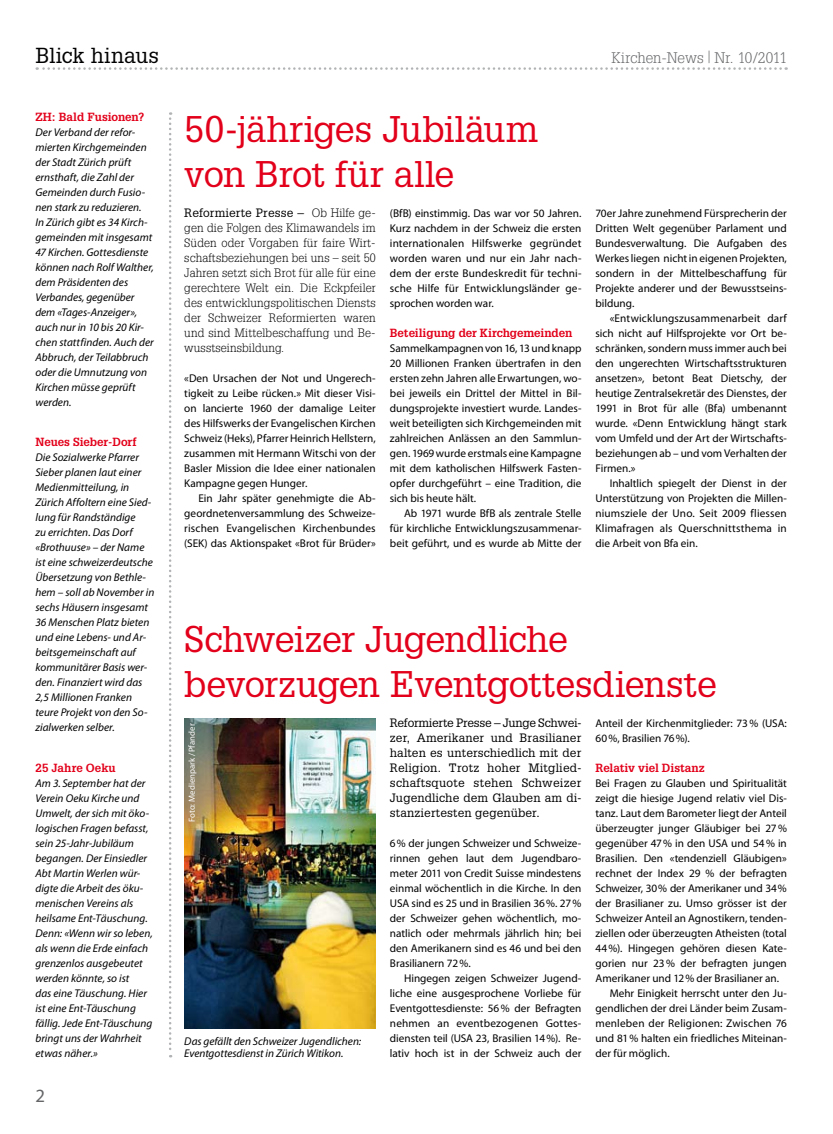
<style>
.page{position:relative;width:833px;height:1134px;background:#fff}
.page>*{position:absolute;margin:0;border:0;box-sizing:border-box;transform-origin:0 0}
.t1{font:36.25px/45px "Glypha LT Std";letter-spacing:-.015em;color:#e2001a}
.t2{font:21.25px "Glypha LT Std";letter-spacing:.005em;color:#000}
.t3{font:18.75px "Myriad Pro";color:#646567}
.t4{font:300 15px "Glypha LT Std";letter-spacing:-.005em;color:#646567}
.t5{font:300 11.88px/15px "Glypha LT Std";letter-spacing:.01em;color:#000;text-align:justify}
.t6{font:11.88px/15px "Glypha LT Std";letter-spacing:.01em;color:#000;text-align:justify}
.t7{font:700 11.5px "Glypha LT Std";letter-spacing:-.005em;color:#e2001a}
.t8{font:11.25px/15px "Myriad Pro";color:#000;text-align:justify}
.t9{font:italic 11.25px/15px "Myriad Pro";color:#000}
.t10{font:8.75px "Myriad Pro";letter-spacing:.01em;color:#fff}
.s1{font-weight:400}
</style>
<div class="page">
<svg style="left:169px;top:112px;width:2px;height:945px"></svg>
<svg style="left:37px;top:67px;width:749px;height:3px"></svg>
<img style="left:184px;top:719px;width:192px;height:309px">
<h2 class="t2" style="left:35px;top:42px;width:125px">Blick hinaus</h2>
<h3 class="t4" style="left:611px;top:49px;width:177px">Kirchen-News <sup>|</sup> Nr. 10/2011</h3>
<p class="t7" style="left:35px;top:109px;width:110px">ZH: Bald Fusionen?</p>
<p class="t9" style="left:35px;top:124px;width:120px">Der Verband der refor&shy;mierten Kirchgemeinden der Stadt Zürich prüft ernsthaft, die Zahl der<br>Gemeinden durch Fusio&shy;nen stark zu reduzieren.<br>In Zürich gibt es 34 Kirch&shy;gemeinden mit insgesamt<br>47 Kirchen. Gottesdienste können nach Rolf Walther, dem Präsidenten des<br>Verbandes, gegenüber dem «Tages-Anzeiger», auch nur in 10 bis 20 Kir&shy;chen stattfinden. Auch der<br>Abbruch, der Teilabbruch oder die Umnutzung von<br>Kirchen müsse geprüft werden.</p>
<p class="t7" style="left:35px;top:434px;width:103px">Neues Sieber-Dorf</p>
<p class="t9" style="left:35px;top:449px;width:120px">Die Sozialwerke Pfarrer<br>Sieber planen laut einer<br>Medienmitteilung, in<br>Zürich Affoltern eine Sied&shy;lung für Randständige<br>zu errichten. Das Dorf «Brothuuse» – der Name ist eine schweizerdeutsche<br>Übersetzung von Bethle&shy;hem – soll ab November in sechs Häusern insgesamt<br>36 Menschen Platz bieten und eine Lebens- und Ar&shy;beitsgemeinschaft auf kommunitärer Basis wer&shy;den. Finanziert wird das<br>2,5 Millionen Franken teure Projekt von den So&shy;zialwerken selber.</p>
<p class="t7" style="left:35px;top:761px;width:82px">25 Jahre Oeku</p>
<p class="t9" style="left:35px;top:775px;width:119px">Am 3. September hat der<br>Verein Oeku Kirche und<br>Umwelt, der sich mit öko&shy;logischen Fragen befasst, sein 25-Jahr-Jubiläum begangen. Der Einsiedler<br>Abt Martin Werlen wür&shy;digte die Arbeit des öku&shy;menischen Vereins als heilsame Ent-Täuschung.<br>Denn: «Wenn wir so leben, als wenn die Erde einfach grenzenlos ausgebeutet werden könnte, so ist<br>das eine Täuschung. Hier ist eine Ent-Täuschung fällig. Jede Ent-Täuschung bringt uns der Wahrheit etwas näher.»</p>
<h3 class="t3" style="left:35px;top:1084px;width:11px">2</h3>
<h1 class="t1" style="left:184px;top:106px;width:355px">50-jähriges Jubiläum von Brot für alle</h1>
<p class="t5" style="left:184px;top:206px;width:193px"><span class="s1">Reformierte Presse –</span> Ob Hilfe ge&shy;gen die Folgen des Klimawandels im Süden oder Vorgaben für faire Wirt&shy;schaftsbeziehungen bei uns – seit 50<br>Jahren setzt sich Brot für alle für eine gerechtere Welt ein. Die Eckpfeiler des entwicklungspolitischen Diensts der Schweizer Reformierten waren und sind Mittelbeschaffung und Be&shy;wusstseinsbildung.</p>
<p class="t8" style="left:184px;top:371px;width:193px">«Den Ursachen der Not und Ungerech&shy;tigkeit zu Leibe rücken.» Mit dieser Visi&shy;on lancierte 1960 der damalige Leiter des Hilfswerks der Evangelischen Kirchen Schweiz (Heks), Pfarrer Heinrich Hellstern, zusammen mit Hermann Witschi von der Basler Mission die Idee einer nationalen Kampagne gegen Hunger.</p>
<p class="t8" style="left:184px;top:491px;width:193px;text-indent:14px">Ein Jahr später genehmigte die Ab&shy;geordnetenversammlung des Schweize&shy;rischen Evangelischen Kirchenbundes (SEK) das Aktionspaket «Brot für Brüder»</p>
<p class="t8" style="left:390px;top:206px;width:193px">(BfB) einstimmig. Das war vor 50 Jahren.<br>Kurz nachdem in der Schweiz die ersten internationalen Hilfswerke gegründet worden waren und nur ein Jahr nach&shy;dem der erste Bundeskredit für techni&shy;sche Hilfe für Entwicklungsländer ge&shy;sprochen worden war.</p>
<p class="t7" style="left:390px;top:326px;width:184px">Beteiligung der Kirchgemeinden</p>
<p class="t8" style="left:390px;top:341px;width:193px">Sammelkampagnen von 16, 13 und knapp 20 Millionen Franken übertrafen in den ersten zehn Jahren alle Erwartungen, wo&shy;bei jeweils ein Drittel der Mittel in Bil&shy;dungsprojekte investiert wurde. Landes&shy;weit beteiligten sich Kirchgemeinden mit zahlreichen Anlässen an den Sammlun&shy;gen. 1969 wurde erstmals eine Kampagne mit dem katholischen Hilfswerk Fasten&shy;opfer durchgeführt – eine Tradition, die sich bis heute hält.</p>
<p class="t8" style="left:390px;top:506px;width:193px;text-indent:14px">Ab 1971 wurde BfB als zentrale Stelle für kirchliche Entwicklungszusammenar&shy;beit geführt, und es wurde ab Mitte der</p>
<p class="t8" style="left:595px;top:206px;width:193px">70er Jahre zunehmend Fürsprecherin der Dritten Welt gegenüber Parlament und Bundesverwaltung. Die Aufgaben des Werkes liegen nicht in eigenen Projekten, sondern in der Mittelbeschaffung für Projekte anderer und der Bewusstseins&shy;bildung.</p>
<p class="t8" style="left:595px;top:311px;width:193px;text-indent:14px">«Entwicklungszusammenarbeit darf sich nicht auf Hilfsprojekte vor Ort be&shy;schränken, sondern muss immer auch bei den ungerechten Wirtschaftsstrukturen ansetzen», betont Beat Dietschy, der heutige Zentralsekretär des Dienstes, der 1991 in Brot für alle (Bfa) umbenannt wurde. «Denn Entwicklung hängt stark vom Umfeld und der Art der Wirtschafts&shy;beziehungen ab – und vom Verhalten der Firmen.»</p>
<p class="t8" style="left:595px;top:476px;width:193px;text-indent:14px">Inhaltlich spiegelt der Dienst in der Unterstützung von Projekten die Millen&shy;niumsziele der Uno. Seit 2009 fliessen Klimafragen als Querschnittsthema in die Arbeit von Bfa ein.</p>
<h1 class="t1" style="left:184px;top:616px;width:534px">Schweizer Jugendliche bevorzugen Eventgottesdienste</h1>
<p class="t10" style="left:187px;top:822px;width:101px;rotate:-90deg">Foto: Medienpark/Pfander</p>
<p class="t9" style="left:184px;top:1034px;width:178px;line-height:12.5px">Das gefällt den Schweizer Jugendlichen:<br>Eventgottesdienst in Zürich Witikon.</p>
<p class="t6" style="left:390px;top:715px;width:193px">Reformierte Presse – Junge Schwei&shy;zer, Amerikaner und Brasilianer halten es unterschiedlich mit der Religion. Trotz hoher Mitglied&shy;schaftsquote stehen Schweizer Jugendliche dem Glauben am di&shy;stanziertesten gegenüber.</p>
<p class="t8" style="left:390px;top:836px;width:193px">6% der jungen Schweizer und Schweize&shy;rinnen gehen laut dem Jugendbaro&shy;meter 2011 von Credit Suisse mindestens einmal wöchentlich in die Kirche. In den USA sind es 25 und in Brasilien 36%. 27% der Schweizer gehen wöchentlich, mo&shy;natlich oder mehrmals jährlich hin; bei den Amerikanern sind es 46 und bei den Brasilianern 72%.</p>
<p class="t8" style="left:390px;top:971px;width:193px;text-indent:14px">Hingegen zeigen Schweizer Jugend&shy;liche eine ausgesprochene Vorliebe für Eventgottesdienste: 56% der Befragten nehmen an eventbezogenen Gottes&shy;diensten teil (USA 23, Brasilien 14%). Re&shy;lativ hoch ist in der Schweiz auch der</p>
<p class="t8" style="left:595px;top:716px;width:193px">Anteil der Kirchenmitglieder: 73% (USA:<br>60%, Brasilien 76%).</p>
<p class="t7" style="left:595px;top:761px;width:111px">Relativ viel Distanz</p>
<p class="t8" style="left:595px;top:776px;width:193px">Bei Fragen zu Glauben und Spiritualität</p>
<p class="t8" style="left:595px;top:791px;width:193px">zeigt die hiesige Jugend relativ viel Dis-</p>
<p class="t8" style="left:595px;top:806px;width:193px">tanz. Laut dem Barometer liegt der Anteil</p>
<p class="t8" style="left:595px;top:821px;width:193px">überzeugter junger Gläubiger bei 27%</p>
<p class="t8" style="left:595px;top:836px;width:193px">gegenüber 47% in den USA und 54% in</p>
<p class="t8" style="left:595px;top:851px;width:193px">Brasilien. Den «tendenziell Gläubigen»</p>
<p class="t8" style="left:595px;top:866px;width:193px">rechnet der Index 29 % der befragten</p>
<p class="t8" style="left:595px;top:881px;width:193px">Schweizer, 30% der Amerikaner und 34%</p>
<p class="t8" style="left:595px;top:896px;width:193px">der Brasilianer zu. Umso grösser ist der</p>
<p class="t8" style="left:595px;top:911px;width:193px">Schweizer Anteil an Agnostikern, tenden-</p>
<p class="t8" style="left:595px;top:926px;width:193px">ziellen oder überzeugten Atheisten (total</p>
<p class="t8" style="left:595px;top:941px;width:193px">44%). Hingegen gehören diesen Kate-</p>
<p class="t8" style="left:595px;top:956px;width:193px">gorien nur 23% der befragten jungen</p>
<p class="t8" style="left:595px;top:971px;width:185px">Amerikaner und 12% der Brasilianer an.</p>
<p class="t8" style="left:609px;top:986px;width:179px">Mehr Einigkeit herrscht unter den Ju-</p>
<p class="t8" style="left:595px;top:1001px;width:193px">gendlichen der drei Länder beim Zusam-</p>
<p class="t8" style="left:595px;top:1016px;width:193px">menleben der Religionen: Zwischen 76</p>
<p class="t8" style="left:595px;top:1031px;width:193px">und 81% halten ein friedliches Miteinan-</p>
<p class="t8" style="left:595px;top:1046px;width:76px">der für möglich.</p>
</div>
